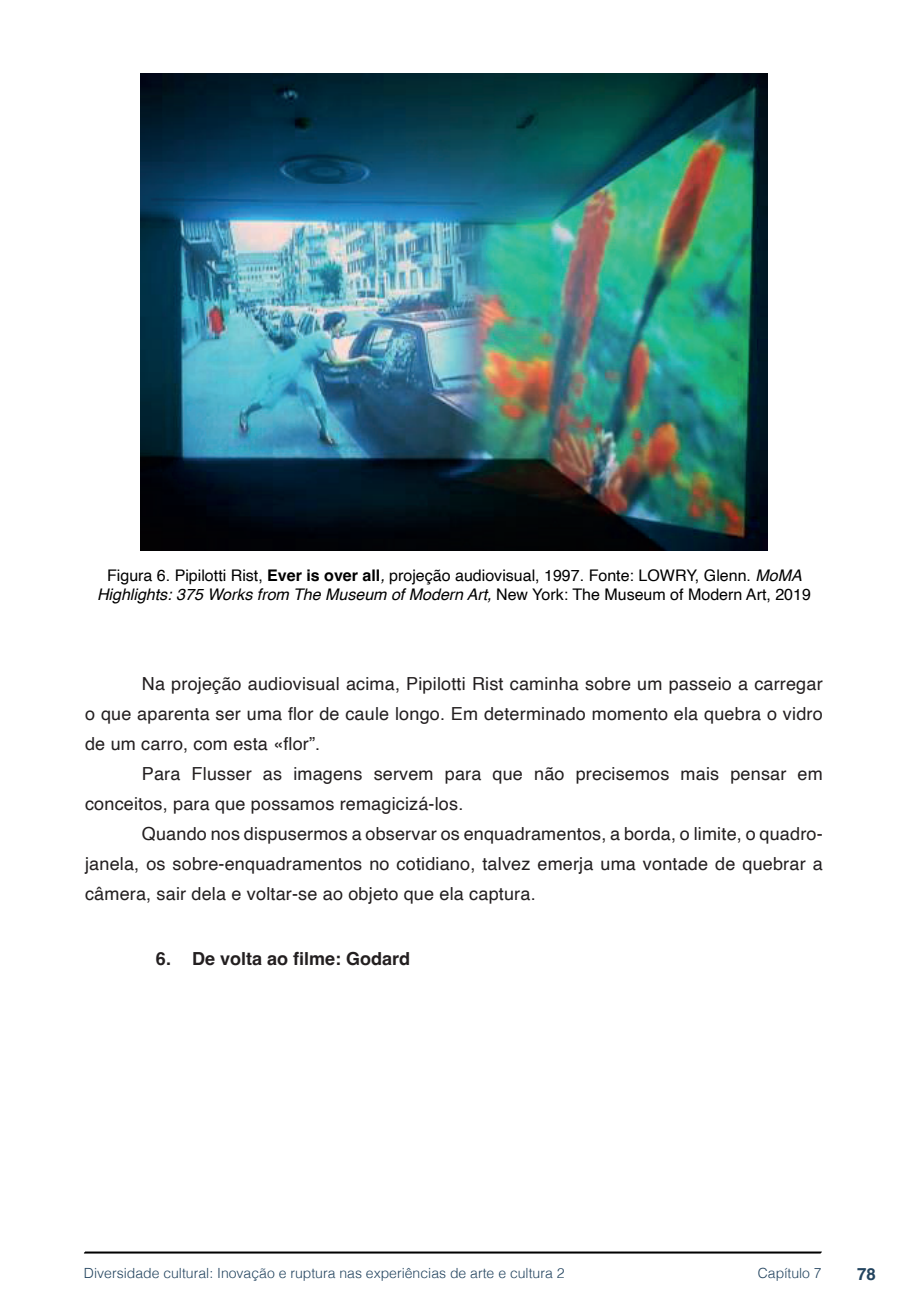
<style>
.page{position:relative;width:908px;height:1304px;background:#fff}
.page>*{position:absolute;margin:0;border:0;box-sizing:border-box;transform-origin:0 0}
.txt{font:18px/30px "Helvetica";letter-spacing:.01em;color:#231f20;text-align:justify}
.t1{font:700 18px "Helvetica";color:#231f20}
.t2{font:700 16.8px "Helvetica";color:#23445f}
.imagens_graf_tab{font:16px/19.2px "Helvetica";color:#000;text-align:center}
.t3{font:300 14px "Helvetica";color:#23445f}
.s1{font-weight:700}
.s2{font-style:italic}
</style>
<div class="page">
<svg style="left:84px;top:1251px;width:737px;height:3px;background:#515151"></svg>
<img style="left:141px;top:74px;width:625px;height:476px">
<p class="imagens_graf_tab" style="left:97px;top:566px;width:715px">Figura 6. Pipilotti Rist, <span class="s1">Ever is over all</span><span class="s2">,</span> projeção audiovisual, 1997. Fonte: LOWRY, Glenn. <span class="s2">MoMA<br>Highlights: 375 Works from The Museum of Modern Art,</span> New York: The Museum of Modern Art, 2019</p>
<p class="txt" style="left:85px;top:669px;width:738px;text-indent:57px">Na projeção audiovisual acima, Pipilotti Rist caminha sobre um passeio a carregar o que aparenta ser uma flor de caule longo. Em determinado momento ela quebra o vidro de um carro, com esta «flor”.</p>
<p class="txt" style="left:85px;top:759px;width:738px;text-indent:57px">Para Flusser as imagens servem para que não precisemos mais pensar em conceitos, para que possamos remagicizá-los.</p>
<p class="txt" style="left:85px;top:819px;width:738px;text-indent:57px">Quando nos dispusermos a observar os enquadramentos, a borda, o limite, o quadro&shy;janela, os sobre-enquadramentos no cotidiano, talvez emerja uma vontade de quebrar a câmera, sair dela e voltar-se ao objeto que ela captura.</p>
<p class="t1" style="left:156px;top:948px;width:256px">6. De volta ao filme: Godard</p>
<p class="t3" style="left:84px;top:1261px;width:482px">Diversidade cultural: Inovação e ruptura nas experiências de arte e cultura 2</p>
<p class="t3" style="left:757px;top:1261px;width:65px">Capítulo 7</p>
<p class="t2" style="left:856px;top:1264px;width:20px">78</p>
</div>
